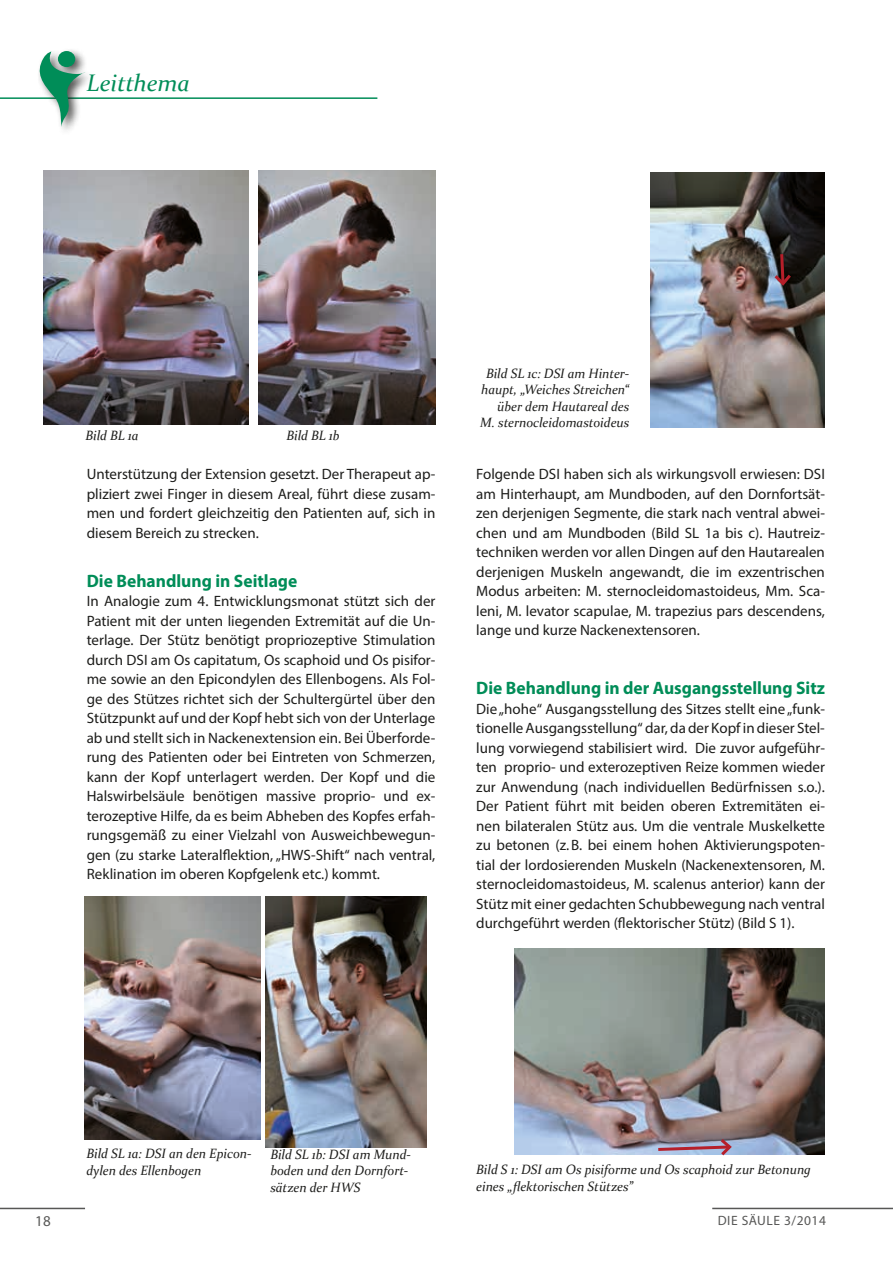
<style>
.page{position:relative;width:893px;height:1263px;background:#fff}
.page>*{position:absolute;margin:0;border:0;box-sizing:border-box;transform-origin:0 0}
.t1{font:italic 24px "Constantia";color:#008d58}
.t2{font:700 18px "Myriad Pro";color:#008d58}
.t3{font:15px/19.5px "Myriad Pro";color:#1d1d1b;text-align:justify}
.t4{font:15px "Myriad Pro";color:#575756}
.t5{font:italic 13.5px/16.5px "Constantia";color:#1d1d1b}
.t6{font:13.5px "Myriad Pro";letter-spacing:.04em;color:#575756}
</style>
<div class="page">
<hr style="left:0;top:1208px;width:85px;height:1px;background:#575756">
<hr style="left:712px;top:1208px;width:181px;height:1px;background:#575756">
<hr style="left:0;top:97px;width:377px;height:2px;background:#008d58">
<div style="left:36px;top:48px;width:60px;height:89px;background:#fff"></div>
<svg style="left:35px;top:52px;width:50px;height:75px"></svg>
<div style="left:58px;top:51px;width:17px;height:16px;background:#008d58;border-radius:50%"></div>
<img style="left:44px;top:170px;width:205px;height:255px">
<img style="left:258px;top:170px;width:177px;height:255px">
<img style="left:84px;top:897px;width:176px;height:242px">
<img style="left:266px;top:897px;width:161px;height:251px">
<img style="left:651px;top:172px;width:174px;height:255px">
<img style="left:514px;top:948px;width:311px;height:206px">
<svg style="left:655px;top:1136px;width:79px;height:20px;background:#a08da0"></svg>
<svg style="left:771px;top:251px;width:23px;height:37px"></svg>
<h1 class="t1" style="left:86px;top:66px;width:105px">Leitthema</h1>
<p class="t5" style="left:85px;top:426px;width:55px">Bild BL 1a</p>
<p class="t5" style="left:286px;top:426px;width:55px">Bild BL 1b</p>
<p class="t3" style="left:87px;top:464px;width:350px">Unterstützung der Extension gesetzt. Der Therapeut ap&shy;pliziert zwei Finger in diesem Areal, führt diese zusam&shy;men und fordert gleichzeitig den Patienten auf, sich in diesem Bereich zu strecken.</p>
<p class="t2" style="left:87px;top:569px;width:212px">Die Behandlung in Seitlage</p>
<p class="t3" style="left:87px;top:591px;width:350px">In Analogie zum 4. Entwicklungsmonat stützt sich der Patient mit der unten liegenden Extremität auf die Un&shy;terlage. Der Stütz benötigt propriozeptive Stimulation durch DSI am Os capitatum, Os scaphoid und Os pisifor&shy;me sowie an den Epicondylen des Ellenbogens. Als Fol&shy;ge des Stützes richtet sich der Schultergürtel über den Stützpunkt auf und der Kopf hebt sich von der Unterlage ab und stellt sich in Nackenextension ein. Bei Überforde&shy;rung des Patienten oder bei Eintreten von Schmerzen, kann der Kopf unterlagert werden. Der Kopf und die Halswirbelsäule benötigen massive proprio- und ex&shy;terozeptive Hilfe, da es beim Abheben des Kopfes erfah&shy;rungsgemäß zu einer Vielzahl von Ausweichbewegun&shy;gen (zu starke Lateralflektion, „HWS-Shift“ nach ventral, Reklination im oberen Kopfgelenk etc.) kommt.</p>
<p class="t5" style="left:480px;top:364px;width:151px;text-align:right">Bild SL 1c: DSI am Hinter&shy;haupt, „Weiches Streichen“ über dem Hautareal des<br>M. sternocleidomastoideus</p>
<p class="t3" style="left:476px;top:464px;width:350px">Folgende DSI haben sich als wirkungsvoll erwiesen: DSI am Hinterhaupt, am Mundboden, auf den Dornfortsät&shy;zen derjenigen Segmente, die stark nach ventral abwei&shy;chen und am Mundboden (Bild SL 1a bis c). Hautreiz&shy;techniken werden vor allen Dingen auf den Hautarealen derjenigen Muskeln angewandt, die im exzentrischen Modus arbeiten: M. sternocleidomastoideus, Mm. Sca&shy;leni, M. levator scapulae, M. trapezius pars descendens, lange und kurze Nackenextensoren.</p>
<p class="t2" style="left:476px;top:676px;width:350px">Die Behandlung in der Ausgangsstellung Sitz</p>
<p class="t3" style="left:476px;top:698px;width:350px">Die „hohe“ Ausgangsstellung des Sitzes stellt eine „funk&shy;tionelle Ausgangsstellung“ dar, da der Kopf in dieser Stel&shy;lung vorwiegend stabilisiert wird. Die zuvor aufgeführ&shy;ten proprio- und exterozeptiven Reize kommen wieder zur Anwendung (nach individuellen Bedürfnissen s.o.).<br>Der Patient führt mit beiden oberen Extremitäten ei&shy;nen bilateralen Stütz aus. Um die ventrale Muskelkette zu betonen (z.B. bei einem hohen Aktivierungspoten&shy;tial der lordosierenden Muskeln (Nackenextensoren, M. sternocleidomastoideus, M. scalenus anterior) kann der Stütz mit einer gedachten Schubbewegung nach ventral durchgeführt werden (flektorischer Stütz) (Bild S 1).</p>
<p class="t5" style="left:86px;top:1145px;width:167px">Bild SL 1a: DSI an den Epicon&shy;dylen des Ellenbogen</p>
<p class="t5" style="left:270px;top:1145px;width:142px">Bild SL 1b: DSI am Mund&shy;boden und den Dornfort&shy;sätzen der HWS</p>
<p class="t5" style="left:476px;top:1161px;width:336px">Bild S 1: DSI am Os pisiforme und Os scaphoid zur Betonung eines „flektorischen Stützes”</p>
<p class="t4" style="left:35px;top:1211px;width:17px">18</p>
<p class="t6" style="left:718px;top:1212px;width:110px">DIE SÄULE 3/2014</p>
</div>
